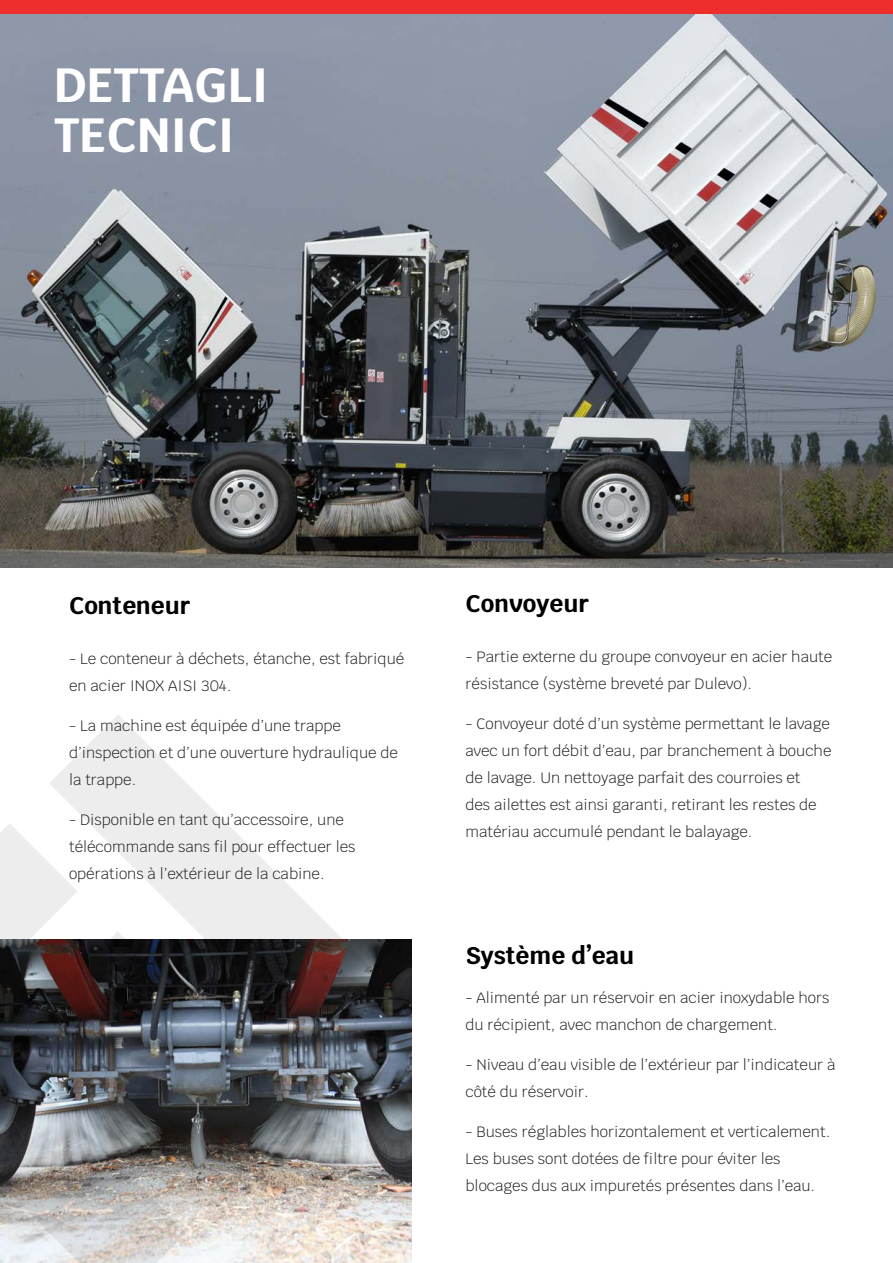
<style>
.page{position:relative;width:893px;height:1263px;background:#fff}
.page>*{position:absolute;margin:0;border:0;box-sizing:border-box;transform-origin:0 0}
.t1{font:700 48px/49.5px "Krub";color:#fff}
.t2{font:700 24px "Krub";color:#000}
.t3{font:300 15px/27px "Krub";color:#231f20}
</style>
<div class="page">
<div style="left:0;top:0;width:893px;height:15px;background:#ee2d2d"></div>
<img style="left:0;top:15px;width:893px;height:553px">
<img style="left:187px;top:1195px;width:224px;height:68px">
<svg style="left:49px;top:715px;width:362px;height:480px"></svg>
<svg style="left:187px;top:931px;width:9px;height:157px"></svg>
<img style="left:0;top:823px;width:187px;height:440px">
<h1 class="t1" style="left:54px;top:62px;width:216px">DETTAGLI<br>TECNICI</h1>
<h2 class="t2" style="left:69px;top:593px;width:123px">Conteneur</h2>
<p class="t3" style="left:69px;top:646px;width:337px">- Le conteneur à déchets, étanche, est fabriqué en acier INOX AISI 304.</p>
<p class="t3" style="left:69px;top:713px;width:330px">- La machine est équipée d’une trappe d’inspection et d’une ouverture hydraulique de la trappe.</p>
<p class="t3" style="left:69px;top:807px;width:288px">- Disponible en tant qu’accessoire, une télécommande sans fil pour effectuer les opérations à l’extérieur de la cabine.</p>
<h2 class="t2" style="left:465px;top:591px;width:125px">Convoyeur</h2>
<p class="t3" style="left:465px;top:644px;width:368px">- Partie externe du groupe convoyeur en acier haute résistance (système breveté par Dulevo).</p>
<p class="t3" style="left:465px;top:711px;width:367px">- Convoyeur doté d’un système permettant le lavage avec un fort débit d’eau, par branchement à bouche de lavage. Un nettoyage parfait des courroies et<br>des ailettes est ainsi garanti, retirant les restes de matériau accumulé pendant le balayage.</p>
<h2 class="t2" style="left:465px;top:942px;width:170px">Système d’eau</h2>
<p class="t3" style="left:465px;top:985px;width:365px">- Alimenté par un réservoir en acier inoxydable hors du récipient, avec manchon de chargement.</p>
<p class="t3" style="left:465px;top:1052px;width:371px">- Niveau d’eau visible de l’extérieur par l’indicateur à côté du réservoir.</p>
<p class="t3" style="left:465px;top:1118px;width:366px">- Buses réglables horizontalement et verticalement.<br>Les buses sont dotées de filtre pour éviter les blocages dus aux impuretés présentes dans l’eau.</p>
</div>
